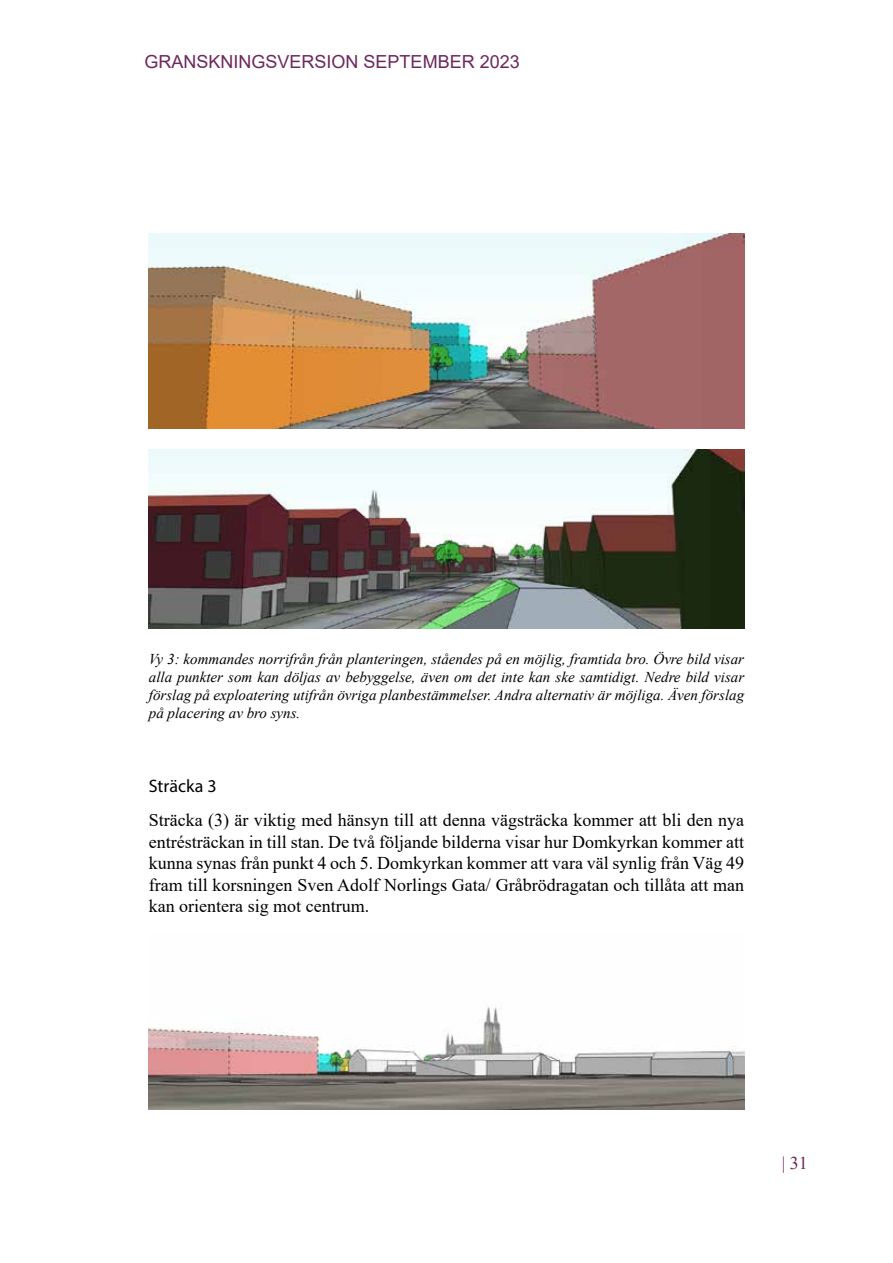
<style>
.page{position:relative;width:893px;height:1263px;background:#fff}
.page>*{position:absolute;margin:0;border:0;box-sizing:border-box;transform-origin:0 0}
.t1{font:18px/21.6px "Times New Roman";color:#000;text-align:justify}
.t2{font:18px "Arial";color:#6d285e}
.t3{font:18px "Myriad Pro";color:#000}
.t4{font:18px "Times New Roman";color:#6d285e}
.t5{font:italic 15px/18px "Times New Roman";color:#000;text-align:justify}
</style>
<div class="page">
<img style="left:149px;top:234px;width:595px;height:194px">
<img style="left:149px;top:449px;width:595px;height:180px">
<img style="left:149px;top:1007px;width:595px;height:102px">
<p class="t2" style="left:145px;top:50px;width:377px">GRANSKNINGSVERSION SEPTEMBER 2023</p>
<p class="t5" style="left:149px;top:650px;width:597px">Vy 3: kommandes norrifrån från planteringen, ståendes på en möjlig, framtida bro. Övre bild visar alla punkter som kan döljas av bebyggelse, även om det inte kan ske samtidigt. Nedre bild visar förslag på exploatering utifrån övriga planbestämmelser. Andra alternativ är möjliga. Även förslag på placering av bro syns.</p>
<p class="t3" style="left:149px;top:774px;width:69px">Sträcka 3</p>
<p class="t1" style="left:149px;top:808px;width:597px">Sträcka (3) är viktig med hänsyn till att denna vägsträcka kommer att bli den nya entrésträckan in till stan. De två följande bilderna visar hur Domkyrkan kommer att kunna synas från punkt 4 och 5. Domkyrkan kommer att vara väl synlig från Väg 49 fram till korsningen Sven Adolf Norlings Gata/ Gråbrödragatan och tillåta att man kan orientera sig mot centrum.</p>
<p class="t4" style="left:782px;top:1150px;width:28px">| 31</p>
</div>
